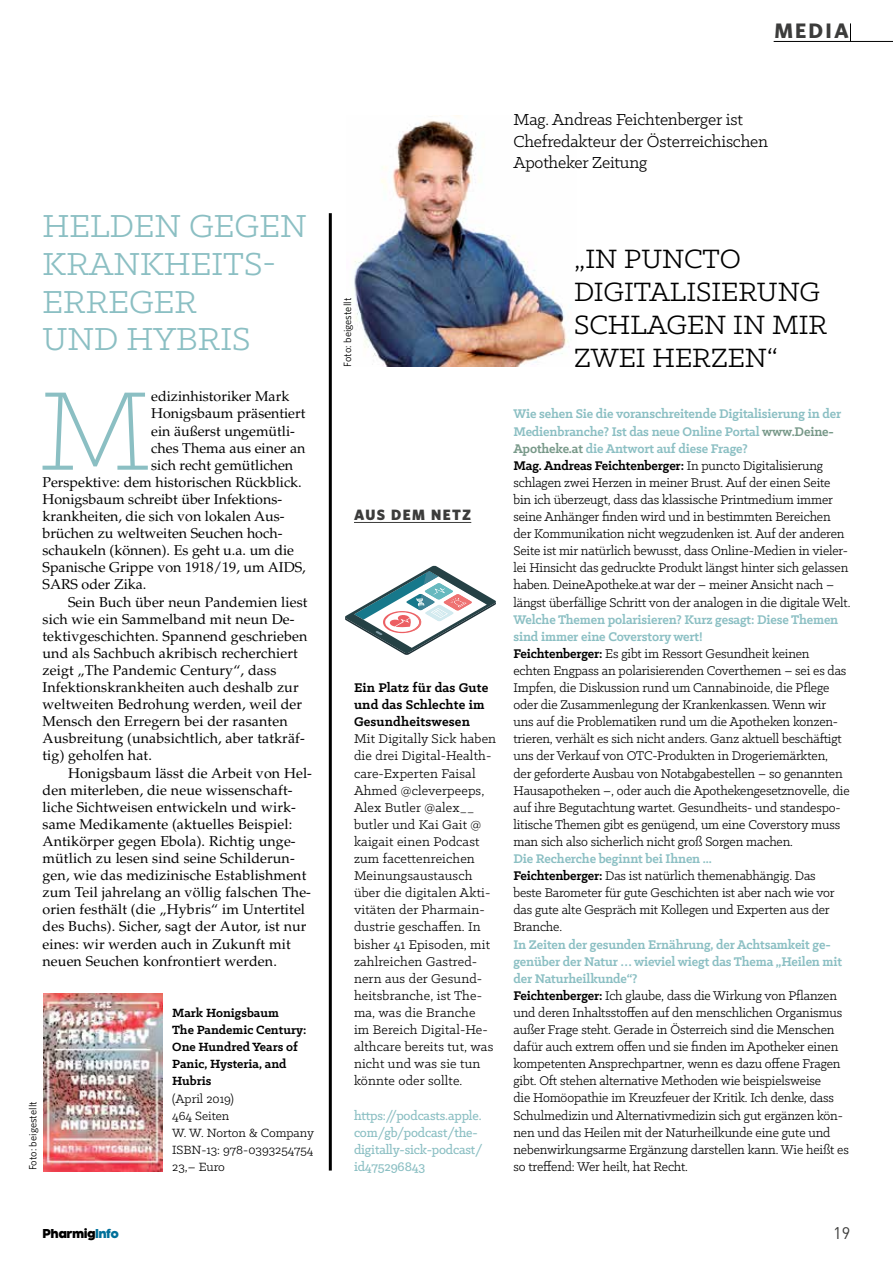
<style>
.page{position:relative;width:893px;height:1263px;background:#fff}
.page>*{position:absolute;margin:0;border:0;box-sizing:border-box;transform-origin:0 0}
.t1{font:300 126.6px "Klinic Slab";color:#8bbfc3}
.t2{font:36px/37.5px "Klinic Slab";color:#8bbfc3}
.t3{font:30px/33px "Klinic Slab";color:#000}
.t4{font:700 21px "Whitney";letter-spacing:.1em;color:#3c3c3b}
.t5{font:18px/21.6px "Klinic Slab";letter-spacing:-.01em;color:#000}
.t6{font:16.5px "DIN";color:#3c3c3b}
.t7{font:900 15px "Whitney";letter-spacing:.1em;color:#3c3c3b}
.t8{font:14.25px/17.1px "Klinic Slab";letter-spacing:-.01em;color:#000}
.t9{font:14.25px "Palatino LT Std";letter-spacing:.01em;color:#000}
.t10{font:14.25px/17.1px "Klinic Slab";letter-spacing:.01em;color:#000}
.t11{font:500 14.25px/17.1px "Klinic Slab";letter-spacing:-.01em;color:#8bbfc3}
.t12{font:700 14.25px/17.1px "Klinic Slab";letter-spacing:.01em;color:#000}
.t13{font:700 13.5px/17.1px "Klinic Slab";color:#000}
.t14{font:13.5px/17.1px "Klinic Slab";color:#000}
.t15{font:800 12px "Kessel 105";letter-spacing:-.05em;color:#000}
.t16{font:10.5px "Whitney";color:#000}
.s1{font-weight:700;color:#8bbfc3}
.s2{font-weight:700;color:#779888}
.s3{font-weight:700}
.s4{color:#00709a}
</style>
<div class="page">
<img style="left:354px;top:116px;width:215px;height:251px">
<hr style="left:774px;top:41px;width:119px;height:1px;background:#000">
<svg style="left:850px;top:23px;width:1px;height:18px"></svg>
<hr style="left:329px;top:213px;width:3px;height:957px;background:#000">
<img style="left:43px;top:993px;width:119px;height:178px">
<hr style="left:354px;top:522px;width:117px;height:1px;background:#3c3c3b">
<svg style="left:345px;top:566px;width:151px;height:89px"></svg>
<h3 class="t4" style="left:774px;top:17px;width:76px">MEDIA</h3>
<h2 class="t2" style="left:43px;top:207px;width:266px">HELDEN GEGEN<br>KRANKHEITS-<br>ERREGER<br>UND HYBRIS</h2>
<h1 class="t1" style="left:39px;top:352px;width:114px">M</h1>
<p class="t9" style="left:151px;top:388px;width:140px">edizinhistoriker Mark</p>
<p class="t9" style="left:151px;top:405px;width:156px">Honigsbaum präsentiert</p>
<p class="t9" style="left:151px;top:422px;width:145px">ein äußerst ungemütli-</p>
<p class="t9" style="left:151px;top:439px;width:156px">ches Thema aus einer an</p>
<p class="t9" style="left:151px;top:456px;width:144px">sich recht gemütlichen</p>
<p class="t9" style="left:43px;top:474px;width:261px">Perspektive: dem historischen Rückblick.</p>
<p class="t9" style="left:43px;top:491px;width:241px">Honigsbaum schreibt über Infektions-</p>
<p class="t9" style="left:43px;top:508px;width:244px">krankheiten, die sich von lokalen Aus-</p>
<p class="t9" style="left:43px;top:525px;width:241px">brüchen zu weltweiten Seuchen hoch-</p>
<p class="t9" style="left:43px;top:542px;width:253px">schaukeln (können). Es geht u.a. um die</p>
<p class="t9" style="left:43px;top:559px;width:265px">Spanische Grippe von 1918/19, um AIDS,</p>
<p class="t9" style="left:43px;top:576px;width:105px">SARS oder Zika.</p>
<p class="t9" style="left:68px;top:593px;width:241px">Sein Buch über neun Pandemien liest</p>
<p class="t9" style="left:43px;top:610px;width:254px">sich wie ein Sammelband mit neun De-</p>
<p class="t9" style="left:43px;top:627px;width:266px">tektivgeschichten. Spannend geschrieben</p>
<p class="t9" style="left:43px;top:645px;width:257px">und als Sachbuch akribisch recherchiert</p>
<p class="t9" style="left:43px;top:662px;width:235px">zeigt „The Pandemic Century“, dass</p>
<p class="t9" style="left:43px;top:679px;width:258px">Infektionskrankheiten auch deshalb zur</p>
<p class="t9" style="left:43px;top:696px;width:261px">weltweiten Bedrohung werden, weil der</p>
<p class="t9" style="left:43px;top:713px;width:247px">Mensch den Erregern bei der rasanten</p>
<p class="t9" style="left:43px;top:730px;width:264px">Ausbreitung (unabsichtlich, aber tatkräf-</p>
<p class="t9" style="left:43px;top:747px;width:111px">tig) geholfen hat.</p>
<p class="t9" style="left:68px;top:764px;width:246px">Honigsbaum lässt die Arbeit von Hel-</p>
<p class="t9" style="left:43px;top:781px;width:252px">den miterleben, die neue wissenschaft-</p>
<p class="t9" style="left:43px;top:798px;width:255px">liche Sichtweisen entwickeln und wirk-</p>
<p class="t9" style="left:43px;top:816px;width:251px">same Medikamente (aktuelles Beispiel:</p>
<p class="t9" style="left:43px;top:833px;width:255px">Antikörper gegen Ebola). Richtig unge-</p>
<p class="t9" style="left:43px;top:850px;width:254px">mütlich zu lesen sind seine Schilderun-</p>
<p class="t9" style="left:43px;top:867px;width:265px">gen, wie das medizinische Establishment</p>
<p class="t9" style="left:43px;top:884px;width:270px">zum Teil jahrelang an völlig falschen The-</p>
<p class="t9" style="left:43px;top:901px;width:264px">orien festhält (die „Hybris“ im Untertitel</p>
<p class="t9" style="left:43px;top:918px;width:265px">des Buchs). Sicher, sagt der Autor, ist nur</p>
<p class="t9" style="left:43px;top:935px;width:250px">eines: wir werden auch in Zukunft mit</p>
<p class="t9" style="left:43px;top:952px;width:236px">neuen Seuchen konfrontiert werden.</p>
<p class="t16" style="left:26px;top:1170px;width:70px;rotate:-90deg">Foto: beigestellt</p>
<p class="t13" style="left:172px;top:1004px;width:136px">Mark Honigsbaum<br>The Pandemic Century:<br>One Hundred Years of<br>Panic, Hysteria, and<br>Hubris</p>
<p class="t14" style="left:172px;top:1089px;width:143px">(April 2019)<br>464 Seiten<br>W. W. Norton &amp; Company<br>ISBN-13: 978-0393254754<br>23,– Euro</p>
<p class="t5" style="left:513px;top:108px;width:256px">Mag. Andreas Feichtenberger ist<br>Chefredakteur der Österreichischen<br>Apotheker Zeitung</p>
<p class="t16" style="left:341px;top:367px;width:70px;rotate:-90deg">Foto: beigestellt</p>
<p class="t7" style="left:354px;top:505px;width:119px">AUS DEM NETZ</p>
<p class="t12" style="left:354px;top:679px;width:136px">Ein Platz für das Gute und das Schlechte im<br>Gesundheitswesen</p>
<p class="t10" style="left:354px;top:730px;width:144px">Mit Digitally Sick haben die drei Digital-Health&shy;care-Experten Faisal<br>Ahmed @cleverpeeps,<br>Alex Butler @alex__ butler und Kai Gait @ kaigait einen Podcast zum facettenreichen<br>Meinungsaustausch über die digitalen Akti&shy;vitäten der Pharmain&shy;dustrie geschaffen. In bisher 41 Episoden, mit zahlreichen Gastred&shy;nern aus der Gesund&shy;heitsbranche, ist The&shy;ma, was die Branche<br>im Bereich Digital-He&shy;althcare bereits tut, was nicht und was sie tun könnte oder sollte.</p>
<p class="t11" style="left:354px;top:1106px;width:130px">https://podcasts.apple. com/gb/podcast/the&shy;digitally-sick-podcast/ id475296843</p>
<h3 class="t3" style="left:574px;top:241px;width:255px">„IN PUNCTO<br>DIGITALISIERUNG<br>SCHLAGEN IN MIR<br>ZWEI HERZEN“</h3>
<p class="t8" style="left:513px;top:405px;width:338px"><span class="s1">Wie sehen Sie die voranschreitende Digitalisierung in der Medienbranche? Ist das neue Online Portal</span> <span class="s2">www.Deine-Apotheke.at</span> <span class="s1">die Antwort auf diese Frage?<br></span><span class="s3">Mag. Andreas Feichtenberger:</span> In puncto Digitalisierung schlagen zwei Herzen in meiner Brust. Auf der einen Seite bin ich überzeugt, dass das klassische Printmedium immer seine Anhänger finden wird und in bestimmten Bereichen der Kommunikation nicht wegzudenken ist. Auf der anderen Seite ist mir natürlich bewusst, dass Online-Medien in vieler&shy;lei Hinsicht das gedruckte Produkt längst hinter sich gelassen haben. DeineApotheke.at war der – meiner Ansicht nach – längst überfällige Schritt von der analogen in die digitale Welt.</p>
<p class="t8" style="left:513px;top:610px;width:338px"><span class="s1">Welche Themen polarisieren? Kurz gesagt: Diese Themen sind immer eine Coverstory wert!<br></span><span class="s3">Feichtenberger:</span> Es gibt im Ressort Gesundheit keinen echten Engpass an polarisierenden Coverthemen – sei es das Impfen, die Diskussion rund um Cannabinoide, die Pflege oder die Zusammenlegung der Krankenkassen. Wenn wir uns auf die Problematiken rund um die Apotheken konzen&shy;trieren, verhält es sich nicht anders. Ganz aktuell beschäftigt uns der Verkauf von OTC-Produkten in Drogeriemärkten, der geforderte Ausbau von Notabgabestellen – so genannten Hausapotheken –, oder auch die Apothekengesetznovelle, die auf ihre Begutachtung wartet. Gesundheits- und standespo&shy;litische Themen gibt es genügend, um eine Coverstory muss man sich also sicherlich nicht groß Sorgen machen.</p>
<p class="t8" style="left:513px;top:850px;width:323px"><span class="s1">Die Recherche beginnt bei Ihnen ...<br></span><span class="s3">Feichtenberger:</span> Das ist natürlich themenabhängig. Das beste Barometer für gute Geschichten ist aber nach wie vor das gute alte Gespräch mit Kollegen und Experten aus der Branche.</p>
<p class="t8" style="left:513px;top:935px;width:337px"><span class="s1">In Zeiten der gesunden Ernährung, der Achtsamkeit ge&shy;genüber der Natur … wieviel wiegt das Thema „Heilen mit der Naturheilkunde“?<br></span><span class="s3">Feichtenberger:</span> Ich glaube, dass die Wirkung von Pflanzen und deren Inhaltsstoffen auf den menschlichen Organismus außer Frage steht. Gerade in Österreich sind die Menschen dafür auch extrem offen und sie finden im Apotheker einen kompetenten Ansprechpartner, wenn es dazu offene Fragen gibt. Oft stehen alternative Methoden wie beispielsweise<br>die Homöopathie im Kreuzfeuer der Kritik. Ich denke, dass Schulmedizin und Alternativmedizin sich gut ergänzen kön&shy;nen und das Heilen mit der Naturheilkunde eine gute und nebenwirkungsarme Ergänzung darstellen kann. Wie heißt es so treffend: Wer heilt, hat Recht.</p>
<p class="t15" style="left:43px;top:1227px;width:78px">Pharmig<span class="s4">Info</span></p>
<p class="t6" style="left:833px;top:1223px;width:19px">19</p>
</div>
